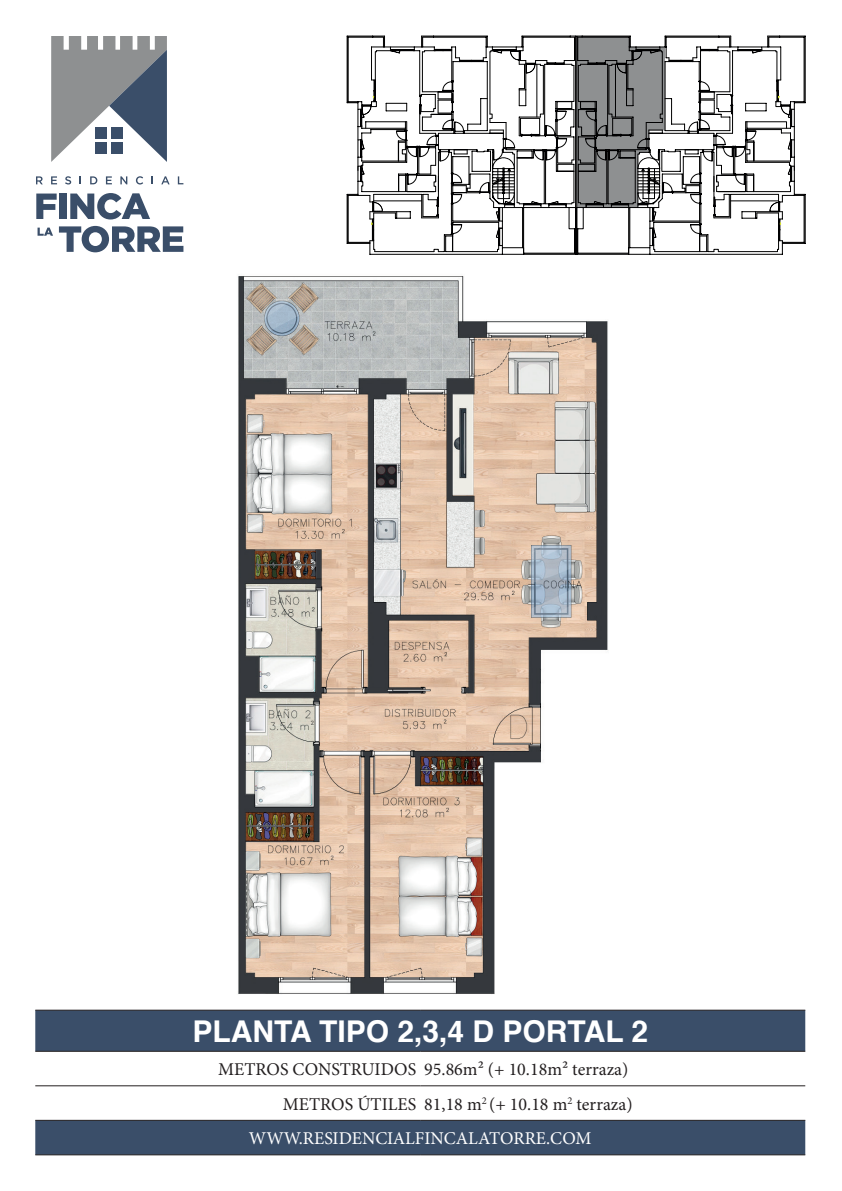
<style>
.page{position:relative;width:842px;height:1191px;background:#fff}
.page>*{position:absolute;margin:0;border:0;box-sizing:border-box;transform-origin:0 0}
.t1{font:700 30px "Helvetica";color:#fff}
.t2{font:18px "Minion Pro";color:#231f20}
.t3{font:18px "Minion Pro";color:#fff}
</style>
<div class="page">
<svg style="left:36px;top:176px;width:7px;height:8px"></svg>
<svg style="left:51px;top:176px;width:6px;height:8px"></svg>
<svg style="left:65px;top:176px;width:6px;height:8px"></svg>
<svg style="left:90px;top:176px;width:7px;height:8px"></svg>
<svg style="left:106px;top:176px;width:6px;height:8px"></svg>
<svg style="left:120px;top:176px;width:7px;height:8px"></svg>
<svg style="left:136px;top:176px;width:7px;height:8px"></svg>
<svg style="left:161px;top:176px;width:9px;height:8px"></svg>
<svg style="left:178px;top:176px;width:5px;height:8px"></svg>
<svg style="left:36px;top:193px;width:21px;height:26px"></svg>
<div style="left:59px;top:193px;width:7px;height:26px;background:#3a4e69"></div>
<svg style="left:70px;top:193px;width:80px;height:26px"></svg>
<svg style="left:38px;top:227px;width:15px;height:9px"></svg>
<svg style="left:59px;top:226px;width:124px;height:26px"></svg>
<svg style="left:51px;top:36px;width:116px;height:126px"></svg>
<div style="left:96px;top:127px;width:11px;height:11px;background:#3a4e69"></div>
<div style="left:112px;top:127px;width:11px;height:11px;background:#3a4e69"></div>
<div style="left:96px;top:142px;width:11px;height:11px;background:#3a4e69"></div>
<div style="left:112px;top:142px;width:11px;height:11px;background:#3a4e69"></div>
<svg style="left:794px;top:36px;width:11px;height:208px"></svg>
<svg style="left:347px;top:36px;width:447px;height:218px"></svg>
<svg style="left:358px;top:36px;width:429px;height:216px"></svg>
<img style="left:238px;top:276px;width:370px;height:718px">
<svg style="left:35px;top:1011px;width:770px;height:143px;fill:#3a4e69"></svg>
<hr style="left:35px;top:1010px;width:385px;height:1px;background:#231f20">
<hr style="left:420px;top:1010px;width:385px;height:1px;background:#231f20">
<hr style="left:35px;top:1051px;width:385px;height:1px;background:#231f20">
<hr style="left:420px;top:1051px;width:385px;height:1px;background:#231f20">
<hr style="left:35px;top:1085px;width:385px;height:1px;background:#231f20">
<hr style="left:420px;top:1085px;width:385px;height:1px;background:#231f20">
<hr style="left:35px;top:1120px;width:385px;height:1px;background:#231f20">
<hr style="left:420px;top:1120px;width:385px;height:1px;background:#231f20">
<hr style="left:35px;top:1154px;width:385px;height:1px;background:#231f20">
<hr style="left:420px;top:1154px;width:385px;height:1px;background:#231f20">
<h1 class="t1" style="left:192px;top:1007px;width:457px">PLANTA TIPO 2,3,4 D PORTAL 2</h1>
<p class="t2" style="left:218px;top:1057px;width:412px">METROS CONSTRUIDOS 95.86m² (+ 10.18m² terraza)</p>
<p class="t2" style="left:283px;top:1091px;width:351px">METROS ÚTILES 81,18 m<sup>2</sup> (+ 10.18 m<sup>2</sup> terraza)</p>
<p class="t3" style="left:249px;top:1126px;width:344px">WWW.RESIDENCIALFINCALATORRE.COM</p>
</div>
